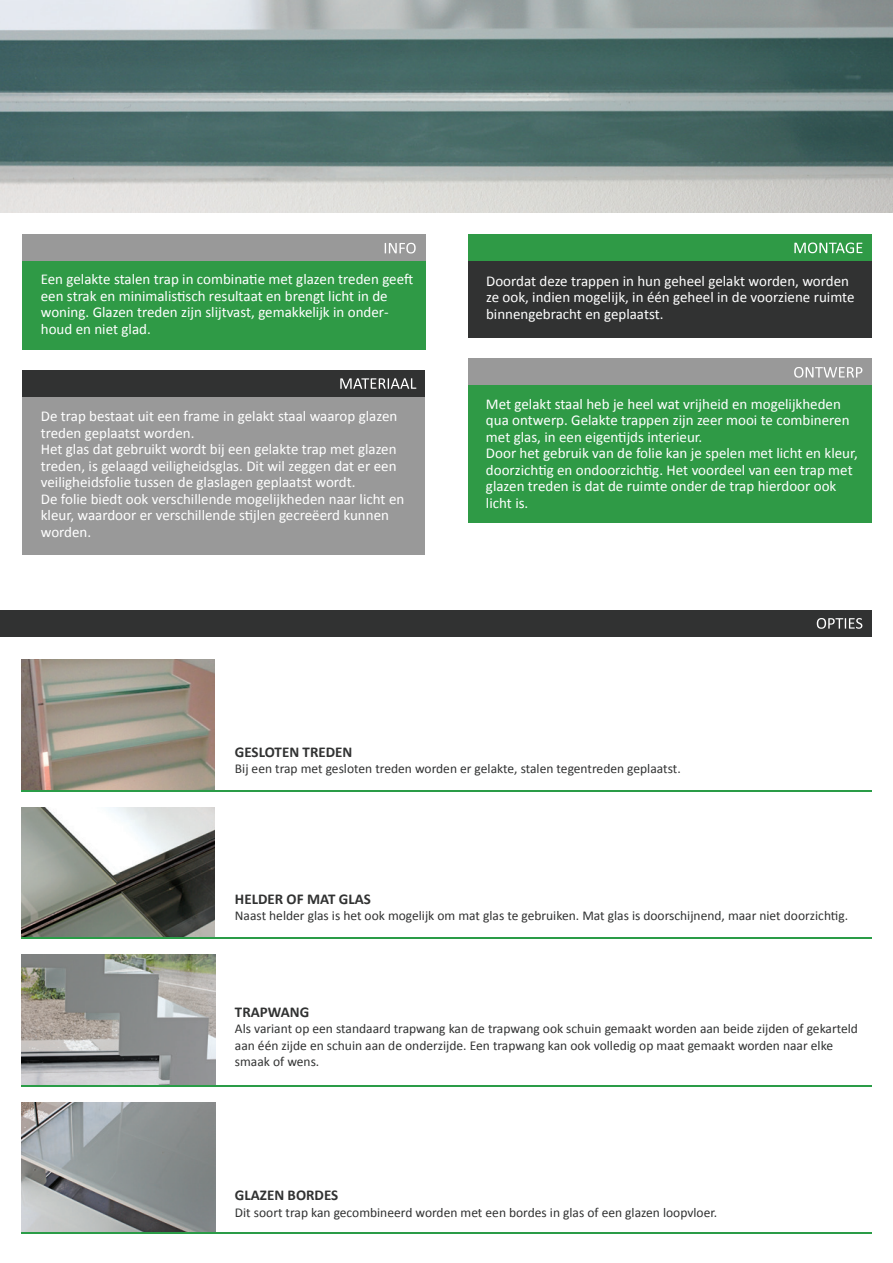
<style>
.page{position:relative;width:893px;height:1263px;background:#fff}
.page>*{position:absolute;margin:0;border:0;box-sizing:border-box;transform-origin:0 0}
.t1{font:15px/16.5px "Calibri";color:#fff}
.t2{font:700 15px "Calibri";color:#313232}
.t3{font:13.5px/16.5px "Calibri";color:#313232}
</style>
<div class="page">
<div style="left:0;top:610px;width:872px;height:26px;background:#313232"></div>
<svg style="left:817px;top:618px;width:45px;height:11px"></svg>
<img style="left:21px;top:1103px;width:194px;height:130px">
<hr style="left:21px;top:1233px;width:851px;height:1px;background:#2a9c47">
<div style="left:22px;top:370px;width:403px;height:185px;background:#999"></div>
<div style="left:22px;top:370px;width:403px;height:27px;background:#313232"></div>
<svg style="left:340px;top:378px;width:76px;height:11px"></svg>
<div style="left:468px;top:358px;width:403px;height:165px;background:#2f9a46"></div>
<div style="left:468px;top:358px;width:403px;height:27px;background:#999"></div>
<svg style="left:794px;top:367px;width:68px;height:11px"></svg>
<div style="left:22px;top:234px;width:404px;height:116px;background:#2f9a46"></div>
<div style="left:22px;top:234px;width:404px;height:27px;background:#999"></div>
<svg style="left:385px;top:243px;width:31px;height:10px"></svg>
<div style="left:468px;top:234px;width:403px;height:103px;background:#313232"></div>
<div style="left:468px;top:234px;width:403px;height:27px;background:#2f9a46"></div>
<svg style="left:794px;top:243px;width:68px;height:10px"></svg>
<img style="left:0;top:0;width:893px;height:212px">
<img style="left:21px;top:807px;width:194px;height:131px">
<hr style="left:21px;top:938px;width:851px;height:1px;background:#2a9c47">
<img style="left:21px;top:955px;width:194px;height:130px">
<hr style="left:21px;top:1085px;width:851px;height:2px;background:#2a9c47">
<img style="left:21px;top:659px;width:194px;height:131px">
<hr style="left:21px;top:790px;width:851px;height:1px;background:#2a9c47">
<p class="t1" style="left:41px;top:271px;width:374px">Een gelakte stalen trap in combinatie met glazen treden geeft een strak en minimalistisch resultaat en brengt licht in de woning. Glazen treden zijn slijtvast, gemakkelijk in onder&shy;houd en niet glad.</p>
<p class="t1" style="left:486px;top:272px;width:370px">Doordat deze trappen in hun geheel gelakt worden, worden ze ook, indien mogelijk, in één geheel in de voorziene ruimte binnengebracht en geplaatst.</p>
<p class="t1" style="left:41px;top:408px;width:365px">De trap bestaat uit een frame in gelakt staal waarop glazen treden geplaatst worden.<br>Het glas dat gebruikt wordt bij een gelakte trap met glazen treden, is gelaagd veiligheidsglas. Dit wil zeggen dat er een veiligheidsfolie tussen de glaslagen geplaatst wordt.<br>De folie biedt ook verschillende mogelijkheden naar licht en kleur, waardoor er verschillende stijlen gecreëerd kunnen worden.</p>
<p class="t1" style="left:486px;top:395px;width:373px">Met gelakt staal heb je heel wat vrijheid en mogelijkheden qua ontwerp. Gelakte trappen zijn zeer mooi te combineren met glas, in een eigentijds interieur.<br>Door het gebruik van de folie kan je spelen met licht en kleur, doorzichtig en ondoorzichtig. Het voordeel van een trap met glazen treden is dat de ruimte onder de trap hierdoor ook licht is.</p>
<p class="t2" style="left:235px;top:742px;width:119px">GESLOTEN TREDEN</p>
<p class="t3" style="left:235px;top:760px;width:447px">Bij een trap met gesloten treden worden er gelakte, stalen tegentreden geplaatst.</p>
<p class="t2" style="left:235px;top:889px;width:137px">HELDER OF MAT GLAS</p>
<p class="t3" style="left:235px;top:908px;width:615px">Naast helder glas is het ook mogelijk om mat glas te gebruiken. Mat glas is doorschijnend, maar niet doorzichtig.</p>
<p class="t2" style="left:235px;top:1002px;width:76px">TRAPWANG</p>
<p class="t3" style="left:235px;top:1020px;width:625px">Als variant op een standaard trapwang kan de trapwang ook schuin gemaakt worden aan beide zijden of gekarteld aan één zijde en schuin aan de onderzijde. Een trapwang kan ook volledig op maat gemaakt worden naar elke smaak of wens.</p>
<p class="t2" style="left:235px;top:1186px;width:105px">GLAZEN BORDES</p>
<p class="t3" style="left:235px;top:1204px;width:484px">Dit soort trap kan gecombineerd worden met een bordes in glas of een glazen loopvloer.</p>
</div>
